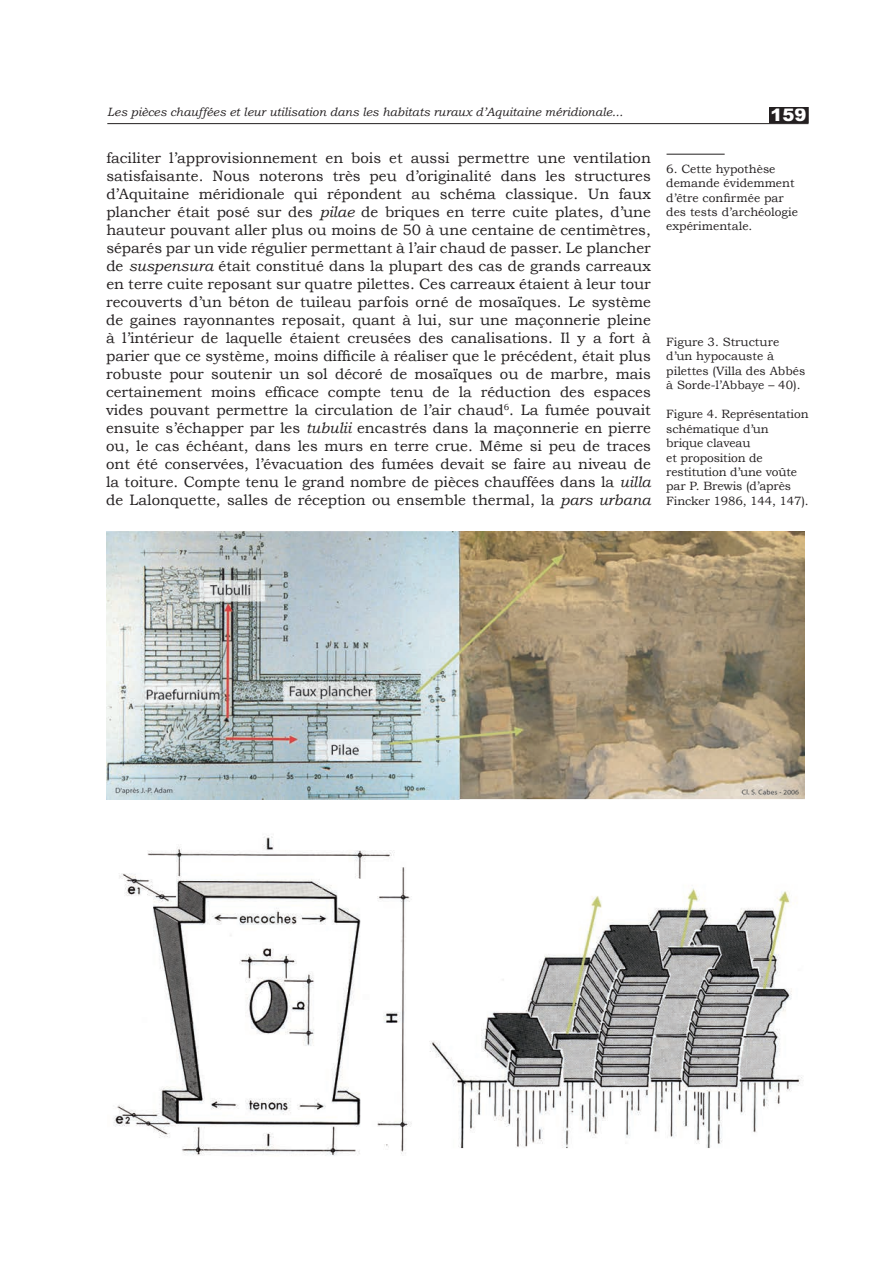
<style>
.page{position:relative;width:893px;height:1263px;background:#fff}
.page>*{position:absolute;margin:0;border:0;box-sizing:border-box;transform-origin:0 0}
.t1{font:900 18px "Arial";color:#fff}
.t2{font:15px/18px "Bookman Old Style";color:#231f20;text-align:justify}
.t3{font:12px/14.4px "Bookman Old Style";color:#231f20}
.t4{font:italic 12px "Bookman Old Style";color:#231f20}
.s1{font-style:italic}
</style>
<div class="page">
<hr style="left:107px;top:123px;width:701px;height:1px;background:#231f20">
<div style="left:770px;top:108px;width:38px;height:15px;background:#231f20"></div>
<div style="left:769px;top:107px;width:40px;height:16px;border:2px solid #231f20"></div>
<img style="left:106px;top:531px;width:698px;height:269px">
<img style="left:113px;top:835px;width:689px;height:321px">
<hr style="left:666px;top:154px;width:59px;height:1px;background:#231f20">
<p class="t4" style="left:107px;top:105px;width:517px">Les pièces chauffées et leur utilisation dans les habitats ruraux d’Aquitaine méridionale...</p>
<p class="t1" style="left:770px;top:102px;width:38px">159</p>
<p class="t2" style="left:106px;top:149px;width:546px">faciliter l’approvisionnement en bois et aussi permettre une ventilation satisfaisante. Nous noterons très peu d’originalité dans les structures d’Aquitaine méridionale qui répondent au schéma classique. Un faux plancher était posé sur des <span class="s1">pilae</span> de briques en terre cuite plates, d’une hauteur pouvant aller plus ou moins de 50 à une centaine de centimètres, séparés par un vide régulier permettant à l’air chaud de passer. Le plancher de <span class="s1">suspensura</span> était constitué dans la plupart des cas de grands carreaux en terre cuite reposant sur quatre pilettes. Ces carreaux étaient à leur tour recouverts d’un béton de tuileau parfois orné de mosaïques. Le système de gaines rayonnantes reposait, quant à lui, sur une maçonnerie pleine à l’intérieur de laquelle étaient creusées des canalisations. Il y a fort à parier que ce système, moins difficile à réaliser que le précédent, était plus robuste pour soutenir un sol décoré de mosaïques ou de marbre, mais certainement moins efficace compte tenu de la réduction des espaces vides pouvant permettre la circulation de l’air chaud<sup>6</sup>. La fumée pouvait ensuite s’échapper par les <span class="s1">tubulii</span> encastrés dans la maçonnerie en pierre ou, le cas échéant, dans les murs en terre crue. Même si peu de traces ont été conservées, l’évacuation des fumées devait se faire au niveau de la toiture. Compte tenu le grand nombre de pièces chauffées dans la <span class="s1">uilla </span>de Lalonquette, salles de réception ou ensemble thermal, la <span class="s1">pars urbana</span></p>
<p class="t3" style="left:666px;top:162px;width:133px">6. Cette hypothèse demande évidemment d’être confirmée par des tests d’archéologie expérimentale.</p>
<p class="t3" style="left:666px;top:335px;width:140px">Figure 3. Structure d’un hypocauste à pilettes (Villa des Abbés à Sorde-l’Abbaye – 40).</p>
<p class="t3" style="left:666px;top:407px;width:144px">Figure 4. Représentation schématique d’un brique claveau<br>et proposition de restitution d’une voûte par P. Brewis (d’après<br>Fincker 1986, 144, 147).</p>
</div>
